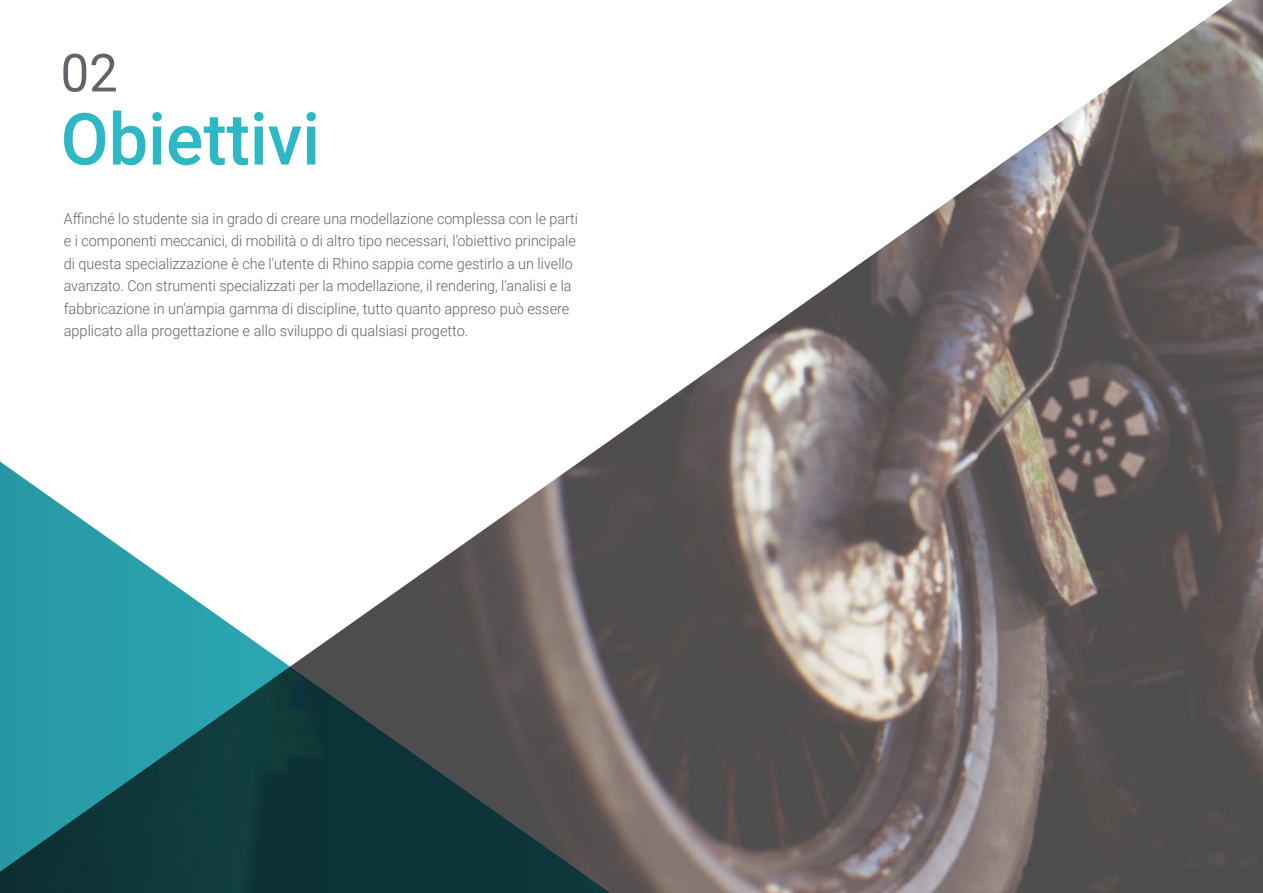
<style>
.page{position:relative;width:1263px;height:893px;background:#fff}
.page>*{position:absolute;margin:0;border:0;box-sizing:border-box;transform-origin:0 0}
.t1{font:500 72px "Roboto";color:#2db8c5}
.t2{font:52.5px "Roboto";color:#61646a}
.t3{font:300 15px/22.5px "Roboto";color:#61646a;scale:.95 1}
</style>
<div class="page">
<img style="left:602px;top:0;width:661px;height:893px">
<svg style="left:0;top:446px;width:640px;height:447px"></svg>
<h2 class="t2" style="left:61px;top:36px;width:59px">02</h2>
<h1 class="t1" style="left:61px;top:89px;width:261px">Obiettivi</h1>
<p class="t3" style="left:64px;top:207px;width:543px">Affinché lo studente sia in grado di creare una modellazione complessa con le parti e i componenti meccanici, di mobilità o di altro tipo necessari, l’obiettivo principale di questa specializzazione è che l'utente di Rhino sappia come gestirlo a un livello avanzato. Con strumenti specializzati per la modellazione, il rendering, l'analisi e la fabbricazione in un'ampia gamma di discipline, tutto quanto appreso può essere applicato alla progettazione e allo sviluppo di qualsiasi progetto.</p>
</div>
